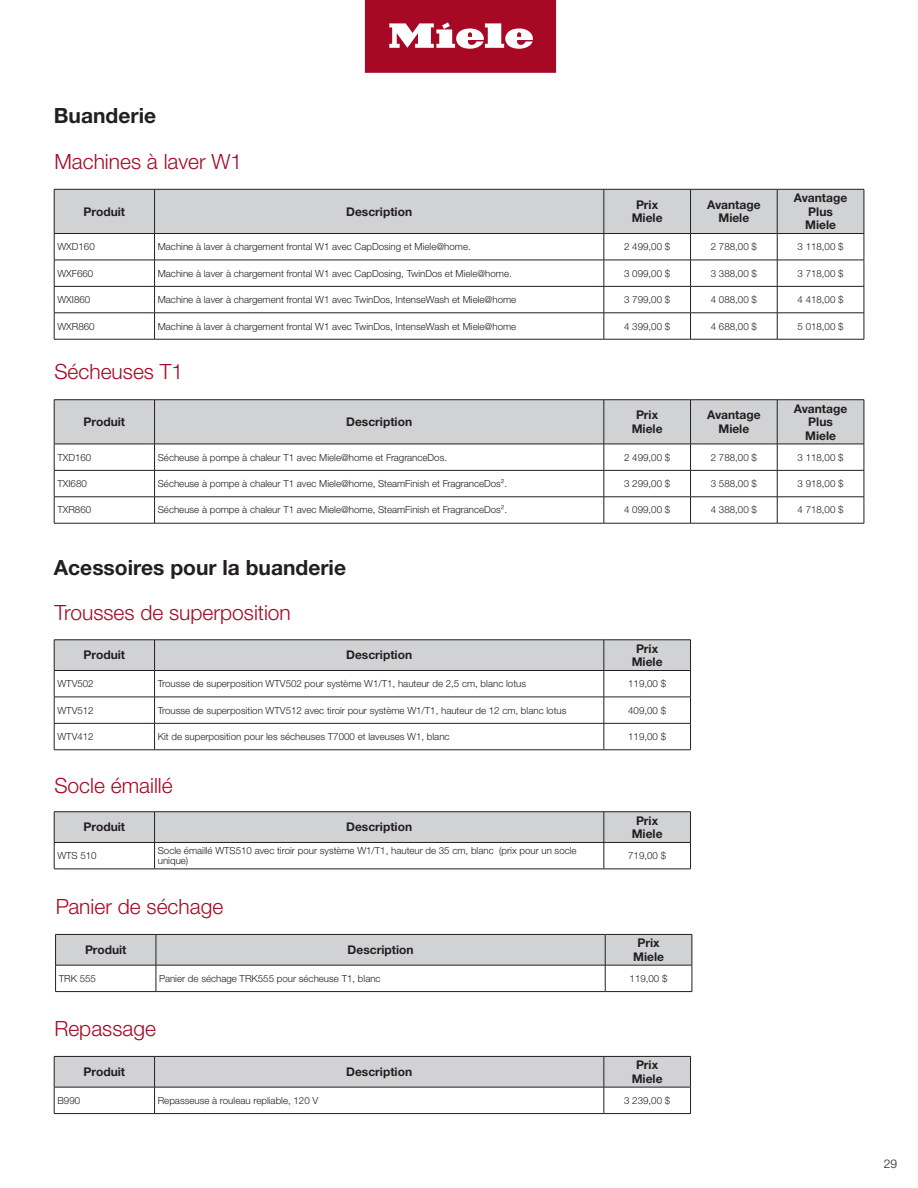
<style>
.page{position:relative;width:918px;height:1188px;background:#fff}
.page>*{position:absolute;margin:0;border:0;box-sizing:border-box;transform-origin:0 0}
.t1{font:300 21px "Helvetica Neue LTW1 G";color:#a70824}
.t2{font:700 21px "Helvetica Neue LTW1 G";color:#231f20}
.t3{font:700 12px "Helvetica Neue LTW1 G";color:#231f20}
.t4{font:300 12px "Helvetica Neue LT Std";color:#231f20}
.t5{font:300 9.75px/10.5px "Helvetica Neue LTW1 G";color:#231f20}
</style>
<div class="page">
<svg style="left:365px;top:0;width:191px;height:73px;background:#b53047"></svg>
<svg style="left:54px;top:189px;width:811px;height:150px"></svg>
<hr style="left:54px;top:339px;width:101px;height:1px;background:#231f20">
<hr style="left:155px;top:339px;width:449px;height:1px;background:#231f20">
<hr style="left:604px;top:339px;width:87px;height:1px;background:#231f20">
<hr style="left:691px;top:339px;width:86px;height:1px;background:#231f20">
<hr style="left:777px;top:339px;width:87px;height:1px;background:#231f20">
<svg style="left:54px;top:640px;width:637px;height:110px"></svg>
<hr style="left:54px;top:750px;width:101px;height:1px;background:#231f20">
<hr style="left:155px;top:750px;width:449px;height:1px;background:#231f20">
<hr style="left:604px;top:750px;width:87px;height:1px;background:#231f20">
<hr style="left:54px;top:811px;width:101px;height:1px;background:#231f20">
<hr style="left:155px;top:811px;width:449px;height:1px;background:#231f20">
<hr style="left:604px;top:811px;width:87px;height:1px;background:#231f20">
<svg style="left:54px;top:812px;width:637px;height:57px"></svg>
<hr style="left:54px;top:869px;width:101px;height:1px;background:#231f20">
<hr style="left:155px;top:869px;width:449px;height:1px;background:#231f20">
<hr style="left:604px;top:869px;width:87px;height:1px;background:#231f20">
<svg style="left:55px;top:934px;width:638px;height:57px"></svg>
<hr style="left:55px;top:991px;width:101px;height:1px;background:#231f20">
<hr style="left:156px;top:991px;width:449px;height:1px;background:#231f20">
<hr style="left:605px;top:991px;width:87px;height:1px;background:#231f20">
<hr style="left:54px;top:399px;width:101px;height:1px;background:#231f20">
<hr style="left:155px;top:399px;width:449px;height:1px;background:#231f20">
<hr style="left:604px;top:399px;width:87px;height:1px;background:#231f20">
<hr style="left:691px;top:399px;width:86px;height:1px;background:#231f20">
<hr style="left:777px;top:399px;width:87px;height:1px;background:#231f20">
<svg style="left:54px;top:400px;width:811px;height:123px"></svg>
<hr style="left:54px;top:523px;width:101px;height:1px;background:#231f20">
<hr style="left:155px;top:523px;width:449px;height:1px;background:#231f20">
<hr style="left:604px;top:523px;width:87px;height:1px;background:#231f20">
<hr style="left:691px;top:523px;width:86px;height:1px;background:#231f20">
<hr style="left:777px;top:523px;width:87px;height:1px;background:#231f20">
<svg style="left:54px;top:1056px;width:637px;height:57px"></svg>
<hr style="left:54px;top:1113px;width:101px;height:1px;background:#231f20">
<hr style="left:155px;top:1113px;width:449px;height:1px;background:#231f20">
<hr style="left:604px;top:1113px;width:87px;height:1px;background:#231f20">
<p class="t2" style="left:54px;top:103px;width:104px">Buanderie</p>
<p class="t1" style="left:54px;top:149px;width:189px">Machines à laver W1</p>
<p class="t3" style="left:84px;top:204px;width:43px">Produit</p>
<p class="t3" style="left:346px;top:204px;width:67px">Description</p>
<p class="t3" style="left:636px;top:197px;width:24px">Prix</p>
<p class="t3" style="left:632px;top:211px;width:32px">Miele</p>
<p class="t3" style="left:707px;top:197px;width:55px">Avantage</p>
<p class="t3" style="left:718px;top:211px;width:32px">Miele</p>
<p class="t3" style="left:794px;top:191px;width:55px">Avantage</p>
<p class="t3" style="left:808px;top:204px;width:26px">Plus</p>
<p class="t3" style="left:805px;top:218px;width:32px">Miele</p>
<p class="t5" style="left:57px;top:241px;width:39px">WXD160</p>
<p class="t5" style="left:158px;top:241px;width:315px">Machine à laver à chargement frontal W1 avec CapDosing et Miele@home.</p>
<p class="t5" style="left:624px;top:241px;width:48px">2 499,00 $</p>
<p class="t5" style="left:711px;top:241px;width:48px">2 788,00 $</p>
<p class="t5" style="left:798px;top:241px;width:48px">3 118,00 $</p>
<p class="t5" style="left:57px;top:268px;width:37px">WXF660</p>
<p class="t5" style="left:158px;top:268px;width:356px">Machine à laver à chargement frontal W1 avec CapDosing, TwinDos et Miele@home.</p>
<p class="t5" style="left:624px;top:268px;width:48px">3 099,00 $</p>
<p class="t5" style="left:711px;top:268px;width:48px">3 388,00 $</p>
<p class="t5" style="left:798px;top:268px;width:48px">3 718,00 $</p>
<p class="t5" style="left:57px;top:294px;width:34px">WXI860</p>
<p class="t5" style="left:158px;top:294px;width:360px">Machine à laver à chargement frontal W1 avec TwinDos, IntenseWash et Miele@home</p>
<p class="t5" style="left:624px;top:294px;width:48px">3 799,00 $</p>
<p class="t5" style="left:711px;top:294px;width:48px">4 088,00 $</p>
<p class="t5" style="left:798px;top:294px;width:48px">4 418,00 $</p>
<p class="t5" style="left:57px;top:321px;width:39px">WXR860</p>
<p class="t5" style="left:158px;top:321px;width:360px">Machine à laver à chargement frontal W1 avec TwinDos, IntenseWash et Miele@home</p>
<p class="t5" style="left:624px;top:321px;width:48px">4 399,00 $</p>
<p class="t5" style="left:711px;top:321px;width:48px">4 688,00 $</p>
<p class="t5" style="left:798px;top:321px;width:48px">5 018,00 $</p>
<p class="t1" style="left:54px;top:359px;width:130px">Sécheuses T1</p>
<p class="t3" style="left:84px;top:414px;width:43px">Produit</p>
<p class="t3" style="left:346px;top:414px;width:67px">Description</p>
<p class="t3" style="left:636px;top:408px;width:24px">Prix</p>
<p class="t3" style="left:632px;top:421px;width:32px">Miele</p>
<p class="t3" style="left:707px;top:408px;width:55px">Avantage</p>
<p class="t3" style="left:718px;top:421px;width:32px">Miele</p>
<p class="t3" style="left:794px;top:401px;width:55px">Avantage</p>
<p class="t3" style="left:808px;top:414px;width:26px">Plus</p>
<p class="t3" style="left:805px;top:428px;width:32px">Miele</p>
<p class="t5" style="left:57px;top:452px;width:35px">TXD160</p>
<p class="t5" style="left:158px;top:452px;width:291px">Sécheuse à pompe à chaleur T1 avec Miele@home et FragranceDos.</p>
<p class="t5" style="left:624px;top:452px;width:48px">2 499,00 $</p>
<p class="t5" style="left:711px;top:452px;width:48px">2 788,00 $</p>
<p class="t5" style="left:798px;top:452px;width:48px">3 118,00 $</p>
<p class="t5" style="left:57px;top:478px;width:31px">TXI680</p>
<p class="t5" style="left:158px;top:478px;width:351px">Sécheuse à pompe à chaleur T1 avec Miele@home, SteamFinish et FragranceDos².</p>
<p class="t5" style="left:624px;top:478px;width:48px">3 299,00 $</p>
<p class="t5" style="left:711px;top:478px;width:48px">3 588,00 $</p>
<p class="t5" style="left:798px;top:478px;width:48px">3 918,00 $</p>
<p class="t5" style="left:57px;top:505px;width:35px">TXR860</p>
<p class="t5" style="left:158px;top:505px;width:351px">Sécheuse à pompe à chaleur T1 avec Miele@home, SteamFinish et FragranceDos².</p>
<p class="t5" style="left:624px;top:505px;width:48px">4 099,00 $</p>
<p class="t5" style="left:711px;top:505px;width:48px">4 388,00 $</p>
<p class="t5" style="left:798px;top:505px;width:48px">4 718,00 $</p>
<p class="t2" style="left:54px;top:554px;width:294px">Acessoires pour la buanderie</p>
<p class="t1" style="left:54px;top:599px;width:238px">Trousses de superposition</p>
<p class="t3" style="left:84px;top:648px;width:43px">Produit</p>
<p class="t3" style="left:346px;top:648px;width:67px">Description</p>
<p class="t3" style="left:636px;top:641px;width:24px">Prix</p>
<p class="t3" style="left:632px;top:654px;width:32px">Miele</p>
<p class="t5" style="left:57px;top:678px;width:38px">WTV502</p>
<p class="t5" style="left:158px;top:678px;width:370px">Trousse de superposition WTV502 pour système W1/T1, hauteur de 2,5 cm, blanc lotus</p>
<p class="t5" style="left:628px;top:678px;width:39px">119,00 $</p>
<p class="t5" style="left:57px;top:705px;width:38px">WTV512</p>
<p class="t5" style="left:158px;top:705px;width:410px">Trousse de superposition WTV512 avec tiroir pour système W1/T1, hauteur de 12 cm, blanc lotus</p>
<p class="t5" style="left:628px;top:705px;width:39px">409,00 $</p>
<p class="t5" style="left:57px;top:731px;width:38px">WTV412</p>
<p class="t5" style="left:158px;top:731px;width:293px">Kit de superposition pour les sécheuses T7000 et laveuses W1, blanc</p>
<p class="t5" style="left:628px;top:731px;width:39px">119,00 $</p>
<p class="t1" style="left:54px;top:773px;width:120px">Socle émaillé</p>
<p class="t3" style="left:84px;top:820px;width:43px">Produit</p>
<p class="t3" style="left:346px;top:820px;width:67px">Description</p>
<p class="t3" style="left:636px;top:813px;width:24px">Prix</p>
<p class="t3" style="left:632px;top:826px;width:32px">Miele</p>
<p class="t5" style="left:57px;top:850px;width:41px">WTS 510</p>
<p class="t5" style="left:158px;top:845px;width:420px">Socle émaillé WTS510 avec tiroir pour système W1/T1, hauteur de 35 cm, blanc (prix pour un socle unique)</p>
<p class="t5" style="left:628px;top:850px;width:39px">719,00 $</p>
<p class="t1" style="left:56px;top:894px;width:169px">Panier de séchage</p>
<p class="t3" style="left:85px;top:942px;width:43px">Produit</p>
<p class="t3" style="left:348px;top:942px;width:67px">Description</p>
<p class="t3" style="left:638px;top:936px;width:24px">Prix</p>
<p class="t3" style="left:633px;top:949px;width:32px">Miele</p>
<p class="t5" style="left:59px;top:973px;width:39px">TRK 555</p>
<p class="t5" style="left:159px;top:973px;width:223px">Panier de séchage TRK555 pour sécheuse T1, blanc</p>
<p class="t5" style="left:630px;top:973px;width:39px">119,00 $</p>
<p class="t1" style="left:54px;top:1016px;width:103px">Repassage</p>
<p class="t3" style="left:84px;top:1064px;width:43px">Produit</p>
<p class="t3" style="left:346px;top:1064px;width:67px">Description</p>
<p class="t3" style="left:636px;top:1058px;width:24px">Prix</p>
<p class="t3" style="left:632px;top:1071px;width:32px">Miele</p>
<p class="t5" style="left:57px;top:1095px;width:24px">B990</p>
<p class="t5" style="left:158px;top:1095px;width:162px">Repasseuse à rouleau repliable, 120 V</p>
<p class="t5" style="left:624px;top:1095px;width:48px">3 239,00 $</p>
<p class="t4" style="left:884px;top:1156px;width:15px">29</p>
</div>
